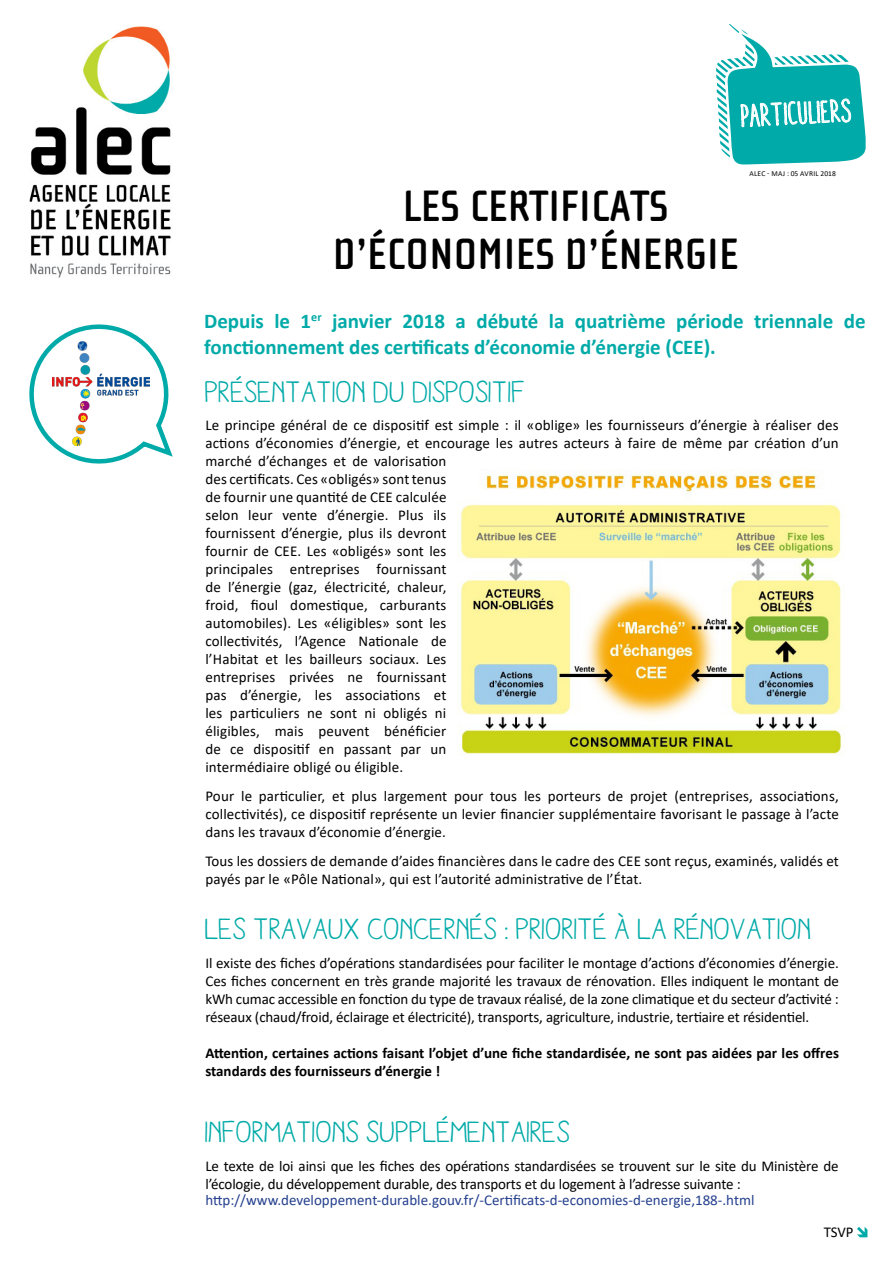
<style>
.page{position:relative;width:893px;height:1263px;background:#fff}
.page>*{position:absolute;margin:0;border:0;box-sizing:border-box;transform-origin:0 0}
.t1{font:700 45px/48px "Cholla Sans";color:#000;text-align:center}
.t2{font:condensed 31.5px "Aracne";color:#fff}
.t3{font:30px "Aracne";color:#00aaa8}
.t4{font:700 21px/25.2px "Calibri";color:#00aaa8}
.t5{font:15px/18px "Calibri";letter-spacing:.01em;color:#000;text-align:justify}
.t6{font:15px/18px "Calibri";letter-spacing:-.01em;color:#000}
.t7{font:700 15px/18px "Calibri";color:#000}
.t8{font:15px "Calibri";color:#25408f}
.t9{font:7.5px "Calibri";letter-spacing:.035em;color:#000}
</style>
<div class="page">
<svg style="left:716px;top:24px;width:150px;height:140px"></svg>
<svg style="left:857px;top:1227px;width:10px;height:10px"></svg>
<img style="left:459px;top:470px;width:386px;height:286px">
<svg style="left:29px;top:324px;width:144px;height:140px"></svg>
<img style="left:52px;top:342px;width:98px;height:103px">
<img style="left:29px;top:26px;width:142px;height:252px">
<h2 class="t2" style="left:741px;top:98px;width:112px;rotate:-3deg">PARTICULIERS</h2>
<h1 class="t1" style="left:333px;top:183px;width:408px">LES CERTIFICATS<br>D’ÉCONOMIES D’ÉNERGIE</h1>
<p class="t9" style="left:749px;top:168px;width:88px">alec - MAJ : 05 avril 2018</p>
<h3 class="t4" style="left:204px;top:308px;width:663px">Depuis le 1<sup>er</sup> janvier 2018 a débuté la quatrième période triennale de fonctionnement des certificats d’économie d’énergie (CEE).</h3>
<h3 class="t3" style="left:205px;top:374px;width:322px">PRÉSENTATION DU DISPOSITIF</h3>
<p class="t5" style="left:205px;top:416px;width:635px;text-align:left">Le principe général de ce dispositif est simple : il «oblige» les fournisseurs d’énergie à réaliser des actions d’économies d’énergie, et encourage les autres acteurs à faire de même par création d’un marché d’échanges et de valorisation<br>des certificats. Ces «obligés» sont tenus<br>de fournir une quantité de CEE</p>
<p class="t5" style="left:205px;top:488px;width:243px;text-indent:191px">calculée selon leur vente d’énergie. Plus ils fournissent d’énergie, plus ils devront fournir de CEE. Les «obligés» sont les principales entreprises fournissant de l’énergie (gaz, électricité, chaleur, froid, fioul domestique, carburants automobiles). Les «éligibles» sont les collectivités, l’Agence Nationale de l’Habitat et les bailleurs sociaux. Les entreprises privées ne fournissant pas d’énergie, les associations et les particuliers ne sont ni obligés ni éligibles, mais peuvent bénéficier de ce dispositif en passant par un intermédiaire obligé ou éligible.</p>
<p class="t5" style="left:205px;top:786px;width:635px">Pour le particulier, et plus largement pour tous les porteurs de projet (entreprises, associations, collectivités), ce dispositif représente un levier financier supplémentaire favorisant le passage à l’acte dans les travaux d’économie d’énergie.</p>
<p class="t5" style="left:205px;top:851px;width:421px">Tous les dossiers de demande d’aides financières dans le cadre des CEE</p>
<p class="t5" style="left:644px;top:851px;width:196px">sont reçus, examinés, validés et</p>
<p class="t5" style="left:205px;top:869px;width:438px">payés par le «Pôle National», qui est l’autorité administrative de l’État.</p>
<h3 class="t3" style="left:205px;top:912px;width:608px">LES TRAVAUX CONCERNÉS : PRIORITÉ À LA RÉNOVATION</h3>
<p class="t5" style="left:205px;top:953px;width:635px">I l existe des fiches d’opérations standardisées pour faciliter le montage d’actions d’économies d’énergie.<br>Ces fiches concernent en très grande majorité les travaux de rénovation. Elles indiquent le montant de kWh cumac accessible en fonction du type de travaux réalisé, de la zone climatique et du secteur d’activité : réseaux (chaud/froid, éclairage et électricité), transports, agriculture, industrie, tertiaire et résidentiel.</p>
<p class="t7" style="left:205px;top:1044px;width:635px">Attention, certaines actions faisant l’objet d’une fiche standardisée, ne sont pas aidées par les offres standards des fournisseurs d’énergie !</p>
<h3 class="t3" style="left:205px;top:1115px;width:367px">INFORMATIONS SUPPLÉMENTAIRES</h3>
<p class="t6" style="left:205px;top:1156px;width:635px">Le texte de loi ainsi que les fiches des opérations standardisées se trouvent sur le site du Ministère de l’écologie, du développement durable, des transports et du logement à l’adresse suivante :</p>
<p class="t8" style="left:205px;top:1190px;width:551px">http://www.developpement-durable.gouv.fr/-Certificats-d-economies-d-energie,188-.html</p>
<p class="t5" style="left:824px;top:1223px;width:31px">TSVP</p>
</div>
